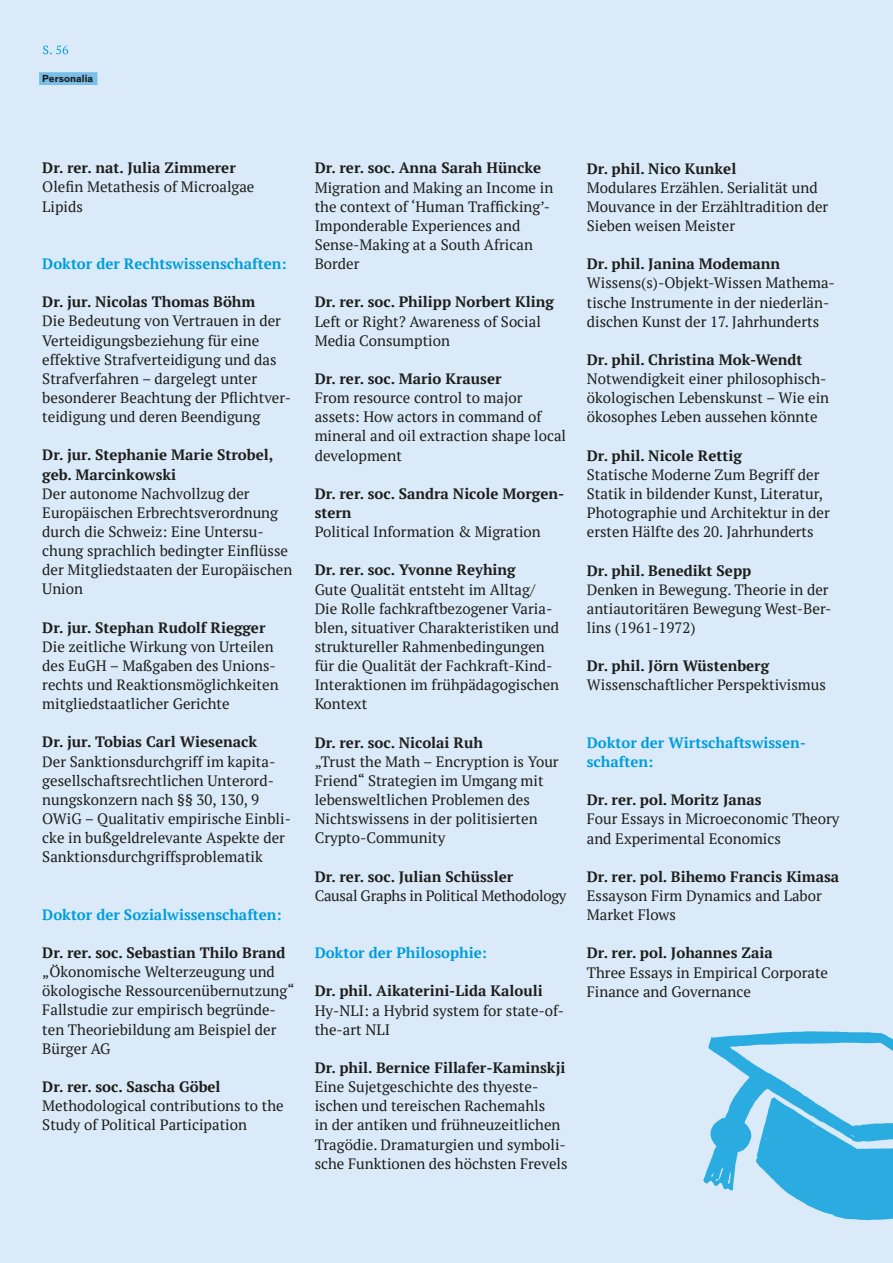
<style>
.page{position:relative;width:893px;height:1263px;background:#daeaf8}
.page>*{position:absolute;margin:0;border:0;box-sizing:border-box;transform-origin:0 0}
.t1{font:15px/19.2px "PT Serif";color:#1d1d1b}
.t2{font:700 15px/19.2px "PT Serif";color:#1d1d1b}
.t3{font:700 15px/19.2px "PT Serif";color:#009ddc}
.t4{font:15px "PT Serif";letter-spacing:-.02em;color:#1d1d1b}
.t5{font:700 10.5px "Theinhardt";letter-spacing:.005em;color:#1d1d1b}
</style>
<div class="page">
<svg style="left:703px;top:1031px;width:190px;height:189px"></svg>
<svg style="left:43px;top:45px;width:25px;height:9px"></svg>
<div style="left:39px;top:72px;width:58px;height:13px;background:#77bee9"></div>
<p class="t5" style="left:42px;top:72px;width:52px">Personalia</p>
<p class="t2" style="left:42px;top:158px;width:195px">Dr. rer. nat. Julia Zimmerer</p>
<p class="t1" style="left:42px;top:177px;width:214px">Olefin Metathesis of Microalgae<br>Lipids</p>
<p class="t3" style="left:42px;top:254px;width:246px">Doktor der Rechtswissenschaften:</p>
<p class="t2" style="left:42px;top:292px;width:215px">Dr. jur. Nicolas Thomas Böhm</p>
<p class="t1" style="left:42px;top:311px;width:250px">Die Bedeutung von Vertrauen in der Verteidigungsbeziehung für eine effektive Strafverteidigung und das Strafverfahren – dargelegt unter besonderer Beachtung der Pflichtver&shy;teidigung und deren Beendigung</p>
<p class="t2" style="left:42px;top:445px;width:233px">Dr. jur. Stephanie Marie Strobel, geb. Marcinkowski</p>
<p class="t1" style="left:42px;top:484px;width:252px">Der autonome Nachvollzug der<br>Europäischen Erbrechtsverordnung durch die Schweiz: Eine Untersu&shy;chung sprachlich bedingter Einflüsse der Mitgliedstaaten der Europäischen<br>Union</p>
<p class="t2" style="left:42px;top:617px;width:225px">Dr. jur. Stephan Rudolf Riegger</p>
<p class="t1" style="left:42px;top:637px;width:238px">Die zeitliche Wirkung von Urteilen des EuGH – Maßgaben des Unions&shy;rechts und Reaktionsmöglichkeiten mitgliedstaatlicher Gerichte</p>
<p class="t2" style="left:42px;top:732px;width:216px">Dr. jur. Tobias Carl Wiesenack</p>
<p class="t1" style="left:42px;top:751px;width:250px">Der Sanktionsdurchgriff im kapita&shy;gesellschaftsrechtlichen Unterord&shy;nungskonzern nach §§ 30, 130, 9<br>OWiG – Qualitativ empirische Einbli&shy;cke in bußgeldrelevante Aspekte der Sanktionsdurchgriffsproblematik</p>
<p class="t3" style="left:42px;top:905px;width:241px">Doktor der Sozialwissenschaften:</p>
<p class="t2" style="left:42px;top:943px;width:245px">Dr. rer. soc. Sebastian Thilo Brand</p>
<p class="t1" style="left:42px;top:962px;width:254px">„Ökonomische Welterzeugung und ökologische Ressourcenübernutzung“<br>Fallstudie zur empirisch begründe&shy;ten Theoriebildung am Beispiel der<br>Bürger AG</p>
<p class="t2" style="left:42px;top:1077px;width:180px">Dr. rer. soc. Sascha Göbel</p>
<p class="t1" style="left:42px;top:1096px;width:243px">Methodological contributions to the<br>Study of Political Participation</p>
<p class="t2" style="left:315px;top:158px;width:228px">Dr. rer. soc. Anna Sarah Hüncke</p>
<p class="t1" style="left:315px;top:178px;width:240px">Migration and Making an Income in the context of ‘Human Trafficking’-<br>Imponderable Experiences and<br>Sense-Making at a South African<br>Border</p>
<p class="t2" style="left:315px;top:292px;width:241px">Dr. rer. soc. Philipp Norbert Kling</p>
<p class="t1" style="left:315px;top:311px;width:228px">Left or Right? Awareness of Social<br>Media Consumption</p>
<p class="t2" style="left:315px;top:369px;width:188px">Dr. rer. soc. Mario Krauser</p>
<p class="t1" style="left:315px;top:388px;width:253px">From resource control to major assets: How actors in command of mineral and oil extraction shape local development</p>
<p class="t2" style="left:315px;top:484px;width:251px">Dr. rer. soc. Sandra Nicole Morgen&shy;stern</p>
<p class="t1" style="left:315px;top:522px;width:228px">Political Information &amp; Migration</p>
<p class="t2" style="left:315px;top:560px;width:203px">Dr. rer. soc. Yvonne Reyhing</p>
<p class="t1" style="left:315px;top:579px;width:246px">Gute Qualität entsteht im Alltag/ Die Rolle fachkraftbezogener Varia&shy;blen, situativer Charakteristiken und struktureller Rahmenbedingungen für die Qualität der Fachkraft-Kind-Interaktionen im frühpädagogischen Kontext</p>
<p class="t2" style="left:315px;top:732px;width:170px">Dr. rer. soc. Nicolai Ruh</p>
<p class="t1" style="left:315px;top:752px;width:246px">„Trust the Math – Encryption is Your<br>Friend“ Strategien im Umgang mit lebensweltlichen Problemen des<br>Nichtswissens in der politisierten<br>Crypto-Community</p>
<p class="t2" style="left:315px;top:866px;width:200px">Dr. rer. soc. Julian Schüssler</p>
<p class="t4" style="left:315px;top:886px;width:253px">Causal Graphs in Political Methodology</p>
<p class="t3" style="left:315px;top:943px;width:174px">Doktor der Philosophie:</p>
<p class="t2" style="left:315px;top:981px;width:230px">Dr. phil. Aikaterini-Lida Kalouli</p>
<p class="t1" style="left:315px;top:1000px;width:251px">Hy-NLI: a Hybrid system for state-of&shy;the-art NLI</p>
<p class="t2" style="left:315px;top:1058px;width:252px">Dr. phil. Bernice Fillafer-Kaminskji</p>
<p class="t1" style="left:315px;top:1077px;width:254px">Eine Sujetgeschichte des thyeste&shy;ischen und tereischen Rachemahls<br>in der antiken und frühneuzeitlichen Tragödie. Dramaturgien und symboli&shy;sche Funktionen des höchsten Frevels</p>
<p class="t2" style="left:587px;top:159px;width:151px">Dr. phil. Nico Kunkel</p>
<p class="t1" style="left:587px;top:178px;width:243px">Modulares Erzählen. Serialität und<br>Mouvance in der Erzähltradition der<br>Sieben weisen Meister</p>
<p class="t2" style="left:587px;top:254px;width:195px">Dr. phil. Janina Modemann</p>
<p class="t1" style="left:587px;top:273px;width:250px">Wissens(s)-Objekt-Wissen Mathema&shy;tische Instrumente in der niederlän&shy;dischen Kunst der 17. Jahrhunderts</p>
<p class="t2" style="left:587px;top:350px;width:217px">Dr. phil. Christina Mok-Wendt</p>
<p class="t1" style="left:587px;top:369px;width:244px">Notwendigkeit einer philosophisch&shy;ökologischen Lebenskunst – Wie ein ökosophes Leben aussehen könnte</p>
<p class="t2" style="left:587px;top:446px;width:157px">Dr. phil. Nicole Rettig</p>
<p class="t1" style="left:587px;top:465px;width:245px">Statische Moderne Zum Begriff der Statik in bildender Kunst, Literatur, Photographie und Architektur in der ersten Hälfte des 20. Jahrhunderts</p>
<p class="t2" style="left:587px;top:560px;width:166px">Dr. phil. Benedikt Sepp</p>
<p class="t1" style="left:587px;top:580px;width:246px">Denken in Bewegung. Theorie in der antiautoritären Bewegung West-Ber&shy;lins (1961-1972)</p>
<p class="t2" style="left:587px;top:656px;width:184px">Dr. phil. Jörn Wüstenberg</p>
<p class="t1" style="left:587px;top:675px;width:241px">Wissenschaftlicher Perspektivismus</p>
<p class="t3" style="left:587px;top:733px;width:221px">Doktor der Wirtschaftswissen&shy;schaften:</p>
<p class="t2" style="left:587px;top:790px;width:176px">Dr. rer. pol. Moritz Janas</p>
<p class="t1" style="left:587px;top:809px;width:254px">Four Essays in Microeconomic Theory and Experimental Economics</p>
<p class="t2" style="left:587px;top:867px;width:254px">Dr. rer. pol. Bihemo Francis Kimasa</p>
<p class="t1" style="left:587px;top:886px;width:237px">Essayson Firm Dynamics and Labor<br>Market Flows</p>
<p class="t2" style="left:587px;top:943px;width:187px">Dr. rer. pol. Johannes Zaia</p>
<p class="t1" style="left:587px;top:962px;width:243px">Three Essays in Empirical Corporate<br>Finance and Governance</p>
</div>
